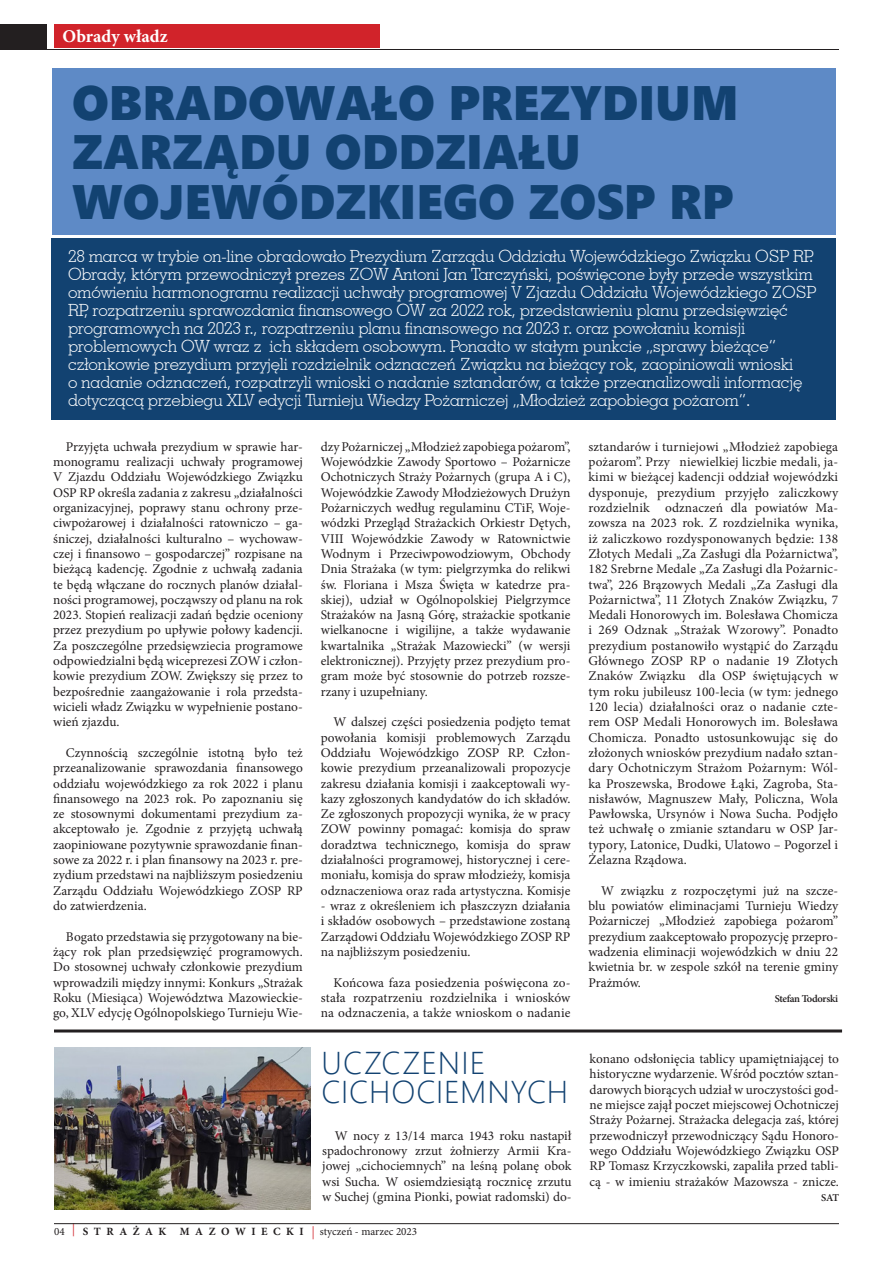
<style>
.page{position:relative;width:893px;height:1263px;background:#fff}
.page>*{position:absolute;margin:0;border:0;box-sizing:border-box;transform-origin:0 0}
.TYTUL_SERIFA{font:48.3px/49.5px "Segoe UI Black";color:#124271}
.TYTUL_SWIS{font:300 31.5px "Segoe UI";letter-spacing:.03em;color:#124271}
.t1{font:700 18px "Minion Pro";color:#fff}
.LID_SWIS{font:300 16.8px/18px "Geometric Slab 703 L2";letter-spacing:-.015em;color:#fff}
.TEKST{font:13.35px/15.3px "Minion Pro";color:#231f20;text-align:justify}
.t2{font:11.1px "Minion Pro";color:#231f20}
.TEKST-2{font:600 10.5px "Minion Pro";letter-spacing:-.035em;color:#231f20}
.s1{font-size:13.05px;color:#d1232a}
.s2{font-weight:700}
</style>
<div class="page">
<hr style="left:54px;top:1223px;width:785px;height:1px;background:#231f20">
<img style="left:54px;top:1048px;width:256px;height:162px">
<hr style="left:54px;top:1029px;width:788px;height:3px;background:#231f20">
<div style="left:0;top:25px;width:839px;height:25px;background:#231f20"></div>
<div style="left:48px;top:13px;width:845px;height:36px;background:#fff"></div>
<div style="left:54px;top:25px;width:325px;height:23px;background:#d1232a"></div>
<div style="left:52px;top:68px;width:784px;height:166px;background:#5e8ac6"></div>
<div style="left:51px;top:238px;width:785px;height:182px;background:#124271"></div>
<p class="t1" style="left:63px;top:23px;width:107px">Obrady władz</p>
<p class="TYTUL_SERIFA" style="left:72px;top:75px;width:668px">OBRADOWAŁO PREZYDIUM<br>ZARZĄDU ODDZIAŁU</p>
<p class="TYTUL_SERIFA" style="left:72px;top:174px;width:663px">WOJEWÓDZKIEGO ZOSP RP</p>
<p class="LID_SWIS" style="left:68px;top:247px;width:750px">28 marca w trybie on-line obradowało Prezydium Zarządu Oddziału Wojewódzkiego Związku OSP RP.<br>Obrady, którym przewodniczył prezes ZOW Antoni Jan Tarczyński, poświęcone były przede wszystkim omówieniu harmonogramu realizacji uchwały programowej V Zjazdu Oddziału Wojewódzkiego ZOSP RP, rozpatrzeniu sprawozdania finansowego OW za 2022 rok, przedstawieniu planu przedsięwzięć programowych na 2023 r., rozpatrzeniu planu finansowego na 2023 r. oraz powołaniu komisji problemowych OW wraz z ich składem osobowym. Ponadto w stałym punkcie „sprawy bieżące” członkowie prezydium przyjęli rozdzielnik odznaczeń Związku na bieżący rok, zaopiniowali wnioski<br>o nadanie odznaczeń, rozpatrzyli wnioski o nadanie sztandarów, a także przeanalizowali informację dotyczącą przebiegu XLV edycji Turnieju Wiedzy Pożarniczej „Młodzież zapobiega pożarom”.</p>
<p class="TEKST" style="left:53px;top:439px;width:251px;text-indent:13px">Przyjęta uchwała prezydium w sprawie har&shy;monogramu realizacji uchwały programowej V Zjazdu Oddziału Wojewódzkiego Związku OSP RP określa zadania z zakresu „działalności organizacyjnej, poprawy stanu ochrony prze&shy;ciwpożarowej i działalności ratowniczo – ga&shy;śniczej, działalności kulturalno – wychowaw&shy;czej i finansowo – gospodarczej” rozpisane na bieżącą kadencję. Zgodnie z uchwałą zadania te będą włączane do rocznych planów działal&shy;ności programowej, począwszy od planu na rok 2023. Stopień realizacji zadań będzie oceniony przez prezydium po upływie połowy kadencji.<br>Za poszczególne przedsięwziecia programowe odpowiedzialni będą wiceprezesi ZOW i człon&shy;kowie prezydium ZOW. Zwiększy się przez to bezpośrednie zaangażowanie i rola przedsta&shy;wicieli władz Związku w wypełnienie postano&shy;wień zjazdu.</p>
<p class="TEKST" style="left:53px;top:745px;width:251px;text-indent:13px">Czynnością szczególnie istotną było też przeanalizowanie sprawozdania finansowego oddziału wojewódzkiego za rok 2022 i planu finansowego na 2023 rok. Po zapoznaniu się ze stosownymi dokumentami prezydium za&shy;akceptowało je. Zgodnie z przyjętą uchwałą zaopiniowane pozytywnie sprawozdanie finan&shy;sowe za 2022 r. i plan finansowy na 2023 r. pre&shy;zydium przedstawi na najbliższym posiedzeniu Zarządu Oddziału Wojewódzkiego ZOSP RP do zatwierdzenia.</p>
<p class="TEKST" style="left:53px;top:929px;width:251px;text-indent:13px">Bogato przedstawia się przygotowany na bie&shy;żący rok plan przedsięwzięć programowych.<br>Do stosownej uchwały członkowie prezydium wprowadzili między innymi: Konkurs „Strażak Roku (Miesiąca) Województwa Mazowieckie&shy;go, XLV edycję Ogólnopolskiego Turnieju Wie-</p>
<p class="TEKST" style="left:321px;top:439px;width:251px">dzy Pożarniczej „Młodzież zapobiega pożarom”, Wojewódzkie Zawody Sportowo – Pożarnicze Ochotniczych Straży Pożarnych (grupa A i C), Wojewódzkie Zawody Młodzieżowych Drużyn Pożarniczych według regulaminu CTiF, Woje&shy;wódzki Przegląd Strażackich Orkiestr Dętych, VIII Wojewódzkie Zawody w Ratownictwie Wodnym i Przeciwpowodziowym, Obchody Dnia Strażaka (w tym: pielgrzymka do relikwi św. Floriana i Msza Święta w katedrze pra&shy;skiej), udział w Ogólnopolskiej Pielgrzymce Strażaków na Jasną Górę, strażackie spotkanie wielkanocne i wigilijne, a także wydawanie kwartalnika „Strażak Mazowiecki” (w wersji elektronicznej). Przyjęty przez prezydium pro&shy;gram może być stosownie do potrzeb rozsze&shy;rzany i uzupełniany.</p>
<p class="TEKST" style="left:321px;top:714px;width:251px;text-indent:13px">W dalszej części posiedzenia podjęto temat powołania komisji problemowych Zarządu Oddziału Wojewódzkigo ZOSP RP. Człon&shy;kowie prezydium przeanalizowali propozycje zakresu działania komisji i zaakceptowali wy&shy;kazy zgłoszonych kandydatów do ich składów.<br>Ze zgłoszonych propozycji wynika, że w pracy ZOW powinny pomagać: komisja do spraw doradztwa technicznego, komisja do spraw działalności programowej, historycznej i cere&shy;moniału, komisja do spraw młodzieży, komisja odznaczeniowa oraz rada artystyczna. Komisje</p>
<p class="TEKST" style="left:321px;top:898px;width:251px">- wraz z określeniem ich płaszczyzn działania i składów osobowych – przedstawione zostaną Zarządowi Oddziału Wojewódzkiego ZOSP RP na najbliższym posiedzeniu.</p>
<p class="TEKST" style="left:321px;top:975px;width:251px;text-indent:13px">Końcowa faza posiedzenia poświęcona zo&shy;stała rozpatrzeniu rozdzielnika i wniosków na odznaczenia, a także wnioskom o nadanie</p>
<p class="TYTUL_SWIS" style="left:321px;top:1033px;width:166px">UCZCZENIE</p>
<p class="TYTUL_SWIS" style="left:321px;top:1062px;width:248px">CICHOCIEMNYCH</p>
<p class="TEKST" style="left:322px;top:1128px;width:251px;text-indent:13px">W nocy z 13/14 marca 1943 roku nastapił spadochronowy zrzut żołnierzy Armii Kra&shy;jowej „cichociemnych” na leśną polanę obok wsi Sucha. W osiemdziesiątą rocznicę zrzutu w Suchej (gmina Pionki, powiat radomski) do-</p>
<p class="t2" style="left:54px;top:1224px;width:365px">04 <span class="s1">|</span> <span class="s2">STRAŻAK MAZOWIECKI</span> <span class="s1">|</span> styczeń - marzec 2023</p>
<p class="TEKST" style="left:588px;top:439px;width:251px">sztandarów i turniejowi „Młodzież zapobiega pożarom”. Przy niewielkiej liczbie medali, ja&shy;kimi w bieżącej kadencji oddział wojewódzki dysponuje, prezydium przyjęło zaliczkowy rozdzielnik odznaczeń dla powiatów Ma&shy;zowsza na 2023 rok. Z rozdzielnika wynika, iż zaliczkowo rozdysponowanych będzie: 138<br>Złotych Medali „Za Zasługi dla Pożarnictwa”, 182 Srebrne Medale „Za Zasługi dla Pożarnic&shy;twa”, 226 Brązowych Medali „Za Zasługi dla Pożarnictwa”, 11 Złotych Znaków Związku, 7<br>Medali Honorowych im. Bolesława Chomicza i 269 Odznak „Strażak Wzorowy”. Ponadto prezydium postanowiło wystąpić do Zarządu Głównego ZOSP RP o nadanie 19 Złotych Znaków Związku dla OSP świętujących w tym roku jubileusz 100-lecia (w tym: jednego 120 lecia) działalności oraz o nadanie czte&shy;rem OSP Medali Honorowych im. Bolesława Chomicza. Ponadto ustosunkowując się do złożonych wniosków prezydium nadało sztan&shy;dary Ochotniczym Strażom Pożarnym: Wól&shy;ka Proszewska, Brodowe Łąki, Zagroba, Sta&shy;nisławów, Magnuszew Mały, Policzna, Wola Pawłowska, Ursynów i Nowa Sucha. Podjęło też uchwałę o zmianie sztandaru w OSP Jar&shy;typory, Latonice, Dudki, Ulatowo – Pogorzel i Żelazna Rządowa.</p>
<p class="TEKST" style="left:588px;top:883px;width:251px;text-indent:13px">W związku z rozpoczętymi już na szcze&shy;blu powiatów eliminacjami Turnieju Wiedzy Pożarniczej „Młodzież zapobiega pożarom” prezydium zaakceptowało propozycję przepro&shy;wadzenia eliminacji wojewódzkich w dniu 22 kwietnia br. w zespole szkół na terenie gminy Prażmów.</p>
<p class="TEKST-2" style="left:775px;top:991px;width:65px">Stefan Todorski</p>
<p class="TEKST" style="left:590px;top:1051px;width:251px">konano odsłonięcia tablicy upamiętniającej to historyczne wydarzenie. Wśród pocztów sztan&shy;darowych biorących udział w uroczystości god&shy;ne miejsce zajął poczet miejscowej Ochotniczej Straży Pożarnej. Strażacka delegacja zaś, której przewodniczył przewodniczący Sądu Honoro&shy;wego Oddziału Wojewódzkiego Związku OSP RP Tomasz Krzyczkowski, zapaliła przed tabli&shy;cą - w imieniu strażaków Mazowsza - znicze.</p>
<p class="TEKST-2" style="left:821px;top:1190px;width:19px">SAT</p>
</div>
